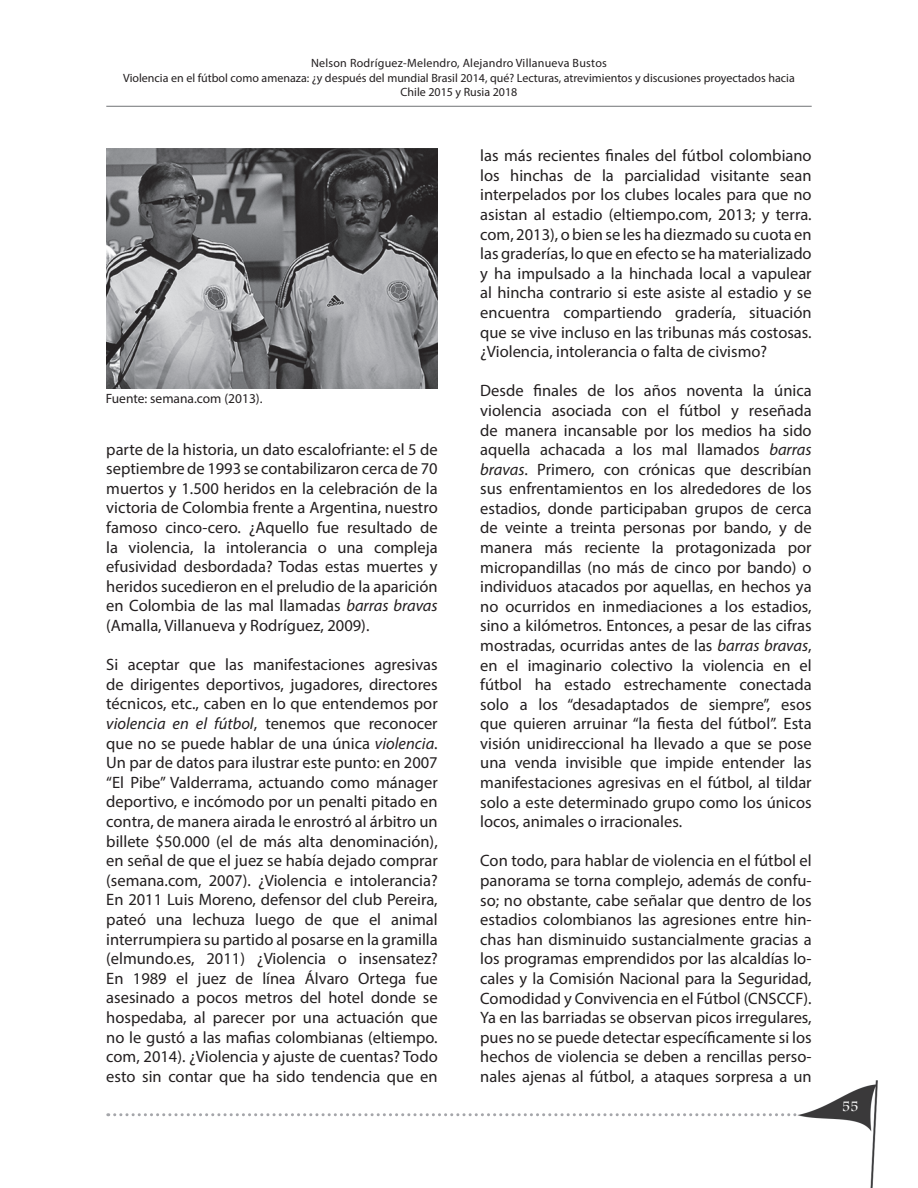
<style>
.page{position:relative;width:918px;height:1188px;background:#fff}
.page>*{position:absolute;margin:0;border:0;box-sizing:border-box;transform-origin:0 0}
.t1{font:16.5px/19.6px "Myriad Pro";color:#231f20;text-align:justify}
.t2{font:15px "Footlight MT Light";color:#fff}
.t3{font:13.5px "Myriad Pro";color:#231f20}
.t4{font:12px/14.4px "Myriad Pro";color:#231f20;text-align:center}
.s1{font-style:italic}
</style>
<div class="page">
<hr style="left:106px;top:106px;width:706px;height:1px;background:#808285">
<svg style="left:108px;top:1113px;width:689px;height:3px"></svg>
<img style="left:797px;top:1080px;width:80px;height:108px">
<img style="left:106px;top:149px;width:332px;height:240px">
<p class="t4" style="left:123px;top:56px;width:673px">Nelson Rodríguez-Melendro, Alejandro Villanueva Bustos<br>Violencia en el fútbol como amenaza: ¿y después del mundial Brasil 2014, qué? Lecturas, atrevimientos y discusiones proyectados hacia<br>Chile 2015 y Rusia 2018</p>
<p class="t3" style="left:106px;top:391px;width:158px">Fuente: semana.com (2013).</p>
<p class="t1" style="left:106px;top:439px;width:333px">parte de la historia, un dato escalofriante: el 5 de septiembre de 1993 se contabilizaron cerca de 70 muertos y 1.500 heridos en la celebración de la victoria de Colombia frente a Argentina, nuestro famoso cinco-cero. ¿Aquello fue resultado de la violencia, la intolerancia o una compleja efusividad desbordada? Todas estas muertes y heridos sucedieron en el preludio de la aparición en Colombia de las mal llamadas <span class="s1">barras bravas </span>(Amalla, Villanueva y Rodríguez, 2009).</p>
<p class="t1" style="left:106px;top:655px;width:333px">Si aceptar que las manifestaciones agresivas de dirigentes deportivos, jugadores, directores técnicos, etc., caben en lo que entendemos por <span class="s1">violencia en el fútbol</span>, tenemos que reconocer que no se puede hablar de una única <span class="s1">violencia</span>.<br>Un par de datos para ilustrar este punto: en 2007 “El Pibe” Valderrama, actuando como mánager deportivo, e incómodo por un penalti pitado en contra, de manera airada le enrostró al árbitro un billete $50.000 (el de más alta denominación), en señal de que el juez se había dejado comprar (semana.com, 2007). ¿Violencia e intolerancia?<br>En 2011 Luis Moreno, defensor del club Pereira, pateó una lechuza luego de que el animal interrumpiera su partido al posarse en la gramilla (elmundo.es, 2011) ¿Violencia o insensatez?<br>En 1989 el juez de línea Álvaro Ortega fue asesinado a pocos metros del hotel donde se hospedaba, al parecer por una actuación que no le gustó a las mafias colombianas (eltiempo. com, 2014). ¿Violencia y ajuste de cuentas? Todo esto sin contar que ha sido tendencia que en</p>
<p class="t1" style="left:480px;top:146px;width:333px">las más recientes finales del fútbol colombiano los hinchas de la parcialidad visitante sean interpelados por los clubes locales para que no asistan al estadio (eltiempo.com, 2013; y terra. com, 2013), o bien se les ha diezmado su cuota en las graderías, lo que en efecto se ha materializado y ha impulsado a la hinchada local a vapulear al hincha contrario si este asiste al estadio y se encuentra compartiendo gradería, situación que se vive incluso en las tribunas más costosas. ¿Violencia, intolerancia o falta de civismo?</p>
<p class="t1" style="left:480px;top:381px;width:333px">Desde finales de los años noventa la única violencia asociada con el fútbol y reseñada de manera incansable por los medios ha sido aquella achacada a los mal llamados <span class="s1">barras bravas</span>. Primero, con crónicas que describían sus enfrentamientos en los alrededores de los estadios, donde participaban grupos de cerca de veinte a treinta personas por bando, y de manera más reciente la protagonizada por micropandillas (no más de cinco por bando) o individuos atacados por aquellas, en hechos ya no ocurridos en inmediaciones a los estadios, sino a kilómetros. Entonces, a pesar de las cifras mostradas, ocurridas antes de las <span class="s1">barras bravas</span>, en el imaginario colectivo la violencia en el fútbol ha estado estrechamente conectada solo a los “desadaptados de siempre”, esos que quieren arruinar “la fiesta del fútbol”. Esta visión unidireccional ha llevado a que se pose una venda invisible que impide entender las manifestaciones agresivas en el fútbol, al tildar solo a este determinado grupo como los únicos locos, animales o irracionales.</p>
<p class="t1" style="left:480px;top:851px;width:333px">Con todo, para hablar de violencia en el fútbol el panorama se torna complejo, además de confu&shy;so; no obstante, cabe señalar que dentro de los estadios colombianos las agresiones entre hin&shy;chas han disminuido sustancialmente gracias a los programas emprendidos por las alcaldías lo&shy;cales y la Comisión Nacional para la Seguridad, Comodidad y Convivencia en el Fútbol (CNSCCF).<br>Ya en las barriadas se observan picos irregulares, pues no se puede detectar específicamente si los hechos de violencia se deben a rencillas perso&shy;nales ajenas al fútbol, a ataques sorpresa a un</p>
<p class="t2" style="left:842px;top:1097px;width:18px">55</p>
</div>
